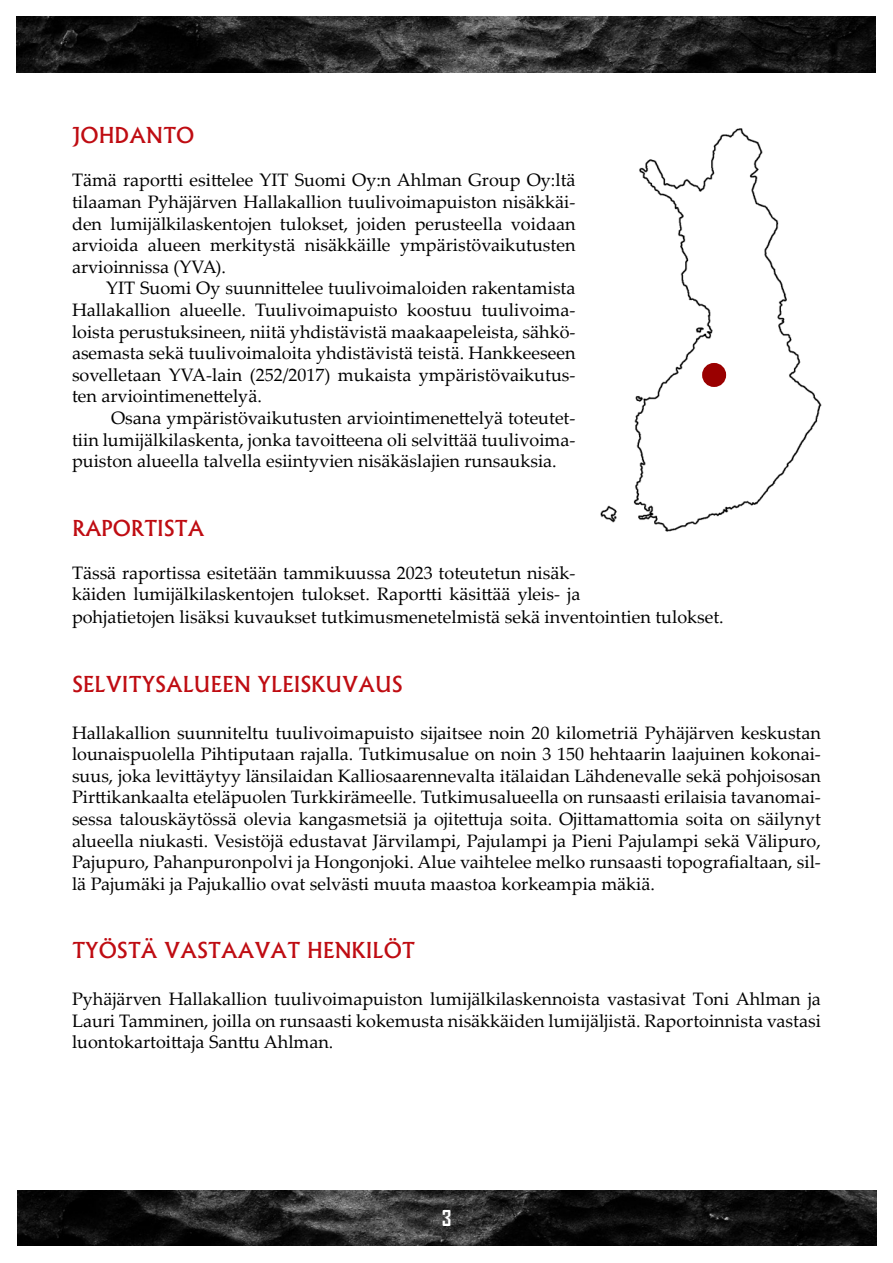
<style>
.page{position:relative;width:893px;height:1263px;background:#fff}
.page>*{position:absolute;margin:0;border:0;box-sizing:border-box;transform-origin:0 0}
.Perusotsikko{font:500 21px "Albertus";color:#bf0c12}
.t1{font:700 21px "Agency FB";color:#fff}
.Perusteksti{font:18px/21.6px "Palatino Linotype";color:#000;text-align:justify}
.Leipäteksti{font:18px/21.6px "Palatino Linotype";color:#000;text-align:justify}
</style>
<div class="page">
<img style="left:17px;top:17px;width:859px;height:55px">
<img style="left:17px;top:1191px;width:859px;height:55px">
<img style="left:600px;top:128px;width:222px;height:404px">
<div style="left:702px;top:363px;width:24px;height:24px;border:12px solid #9a0000;border-radius:50%"></div>
<p class="Perusotsikko" style="left:72px;top:122px;width:124px">JOHDANTO</p>
<p class="Perusteksti" style="left:72px;top:169px;width:505px">Tämä raportti esittelee YIT Suomi Oy:n Ahlman Group Oy:ltä tilaaman Pyhäjärven Hallakallion tuulivoimapuiston nisäkkäi&shy;den lumijälkilaskentojen tulokset, joiden perusteella voidaan arvioida alueen merkitystä nisäkkäille ympäristövaikutusten arvioinnissa (YVA).</p>
<p class="Leipäteksti" style="left:72px;top:277px;width:505px;text-indent:34px">YIT Suomi Oy suunnittelee tuulivoimaloiden rakentamista Hallakallion alueelle. Tuulivoimapuisto koostuu tuulivoima&shy;loista perustuksineen, niitä yhdistävistä maakaapeleista, sähkö&shy;asemasta sekä tuulivoimaloita yhdistävistä teistä. Hankkeeseen sovelletaan YVA-lain (252/2017) mukaista ympäristövaikutus&shy;ten arviointimenettelyä.</p>
<p class="Leipäteksti" style="left:72px;top:406px;width:505px;text-indent:39px">Osana ympäristövaikutusten arviointimenettelyä toteutet&shy;tiin lumijälkilaskenta, jonka tavoitteena oli selvittää tuulivoima&shy;puiston alueella talvella esiintyvien nisäkäslajien runsauksia.</p>
<p class="Perusotsikko" style="left:72px;top:515px;width:134px">RAPORTISTA</p>
<p class="Perusteksti" style="left:72px;top:561px;width:653px;line-height:22.2px;text-align:left">Tässä raportissa esitetään tammikuussa 2023 toteutetun nisäk-<br>käiden lumijälkilaskentojen tulokset. Raportti käsittää yleis- ja<br>pohjatietojen lisäksi kuvaukset tutkimusmenetelmistä sekä inventointien tulokset.</p>
<p class="Perusotsikko" style="left:72px;top:671px;width:332px">SELVITYSALUEEN YLEISKUVAUS</p>
<p class="Perusteksti" style="left:72px;top:721px;width:750px">Hallakallion suunniteltu tuulivoimapuisto sijaitsee noin 20 kilometriä Pyhäjärven keskustan lounaispuolella Pihtiputaan rajalla. Tutkimusalue on noin 3 150 hehtaarin laajuinen kokonai&shy;suus, joka levittäytyy länsilaidan Kalliosaarennevalta itälaidan Lähdenevalle sekä pohjoisosan Pirttikankaalta eteläpuolen Turkkirämeelle. Tutkimusalueella on runsaasti erilaisia tavanomai&shy;sessa talouskäytössä olevia kangasmetsiä ja ojitettuja soita. Ojittamattomia soita on säilynyt alueella niukasti. Vesistöjä edustavat Järvilampi, Pajulampi ja Pieni Pajulampi sekä Välipuro, Pajupuro, Pahanpuronpolvi ja Hongonjoki. Alue vaihtelee melko runsaasti topografialtaan, sil&shy;lä Pajumäki ja Pajukallio ovat selvästi muuta maastoa korkeampia mäkiä.</p>
<p class="Perusotsikko" style="left:72px;top:937px;width:345px">TYÖSTÄ VASTAAVAT HENKILÖT</p>
<p class="Perusteksti" style="left:72px;top:987px;width:750px">Pyhäjärven Hallakallion tuulivoimapuiston lumijälkilaskennoista vastasivat Toni Ahlman ja Lauri Tamminen, joilla on runsaasti kokemusta nisäkkäiden lumijäljistä. Raportoinnista vastasi luontokartoittaja Santtu Ahlman.</p>
<p class="t1" style="left:442px;top:1205px;width:11px">3</p>
</div>
